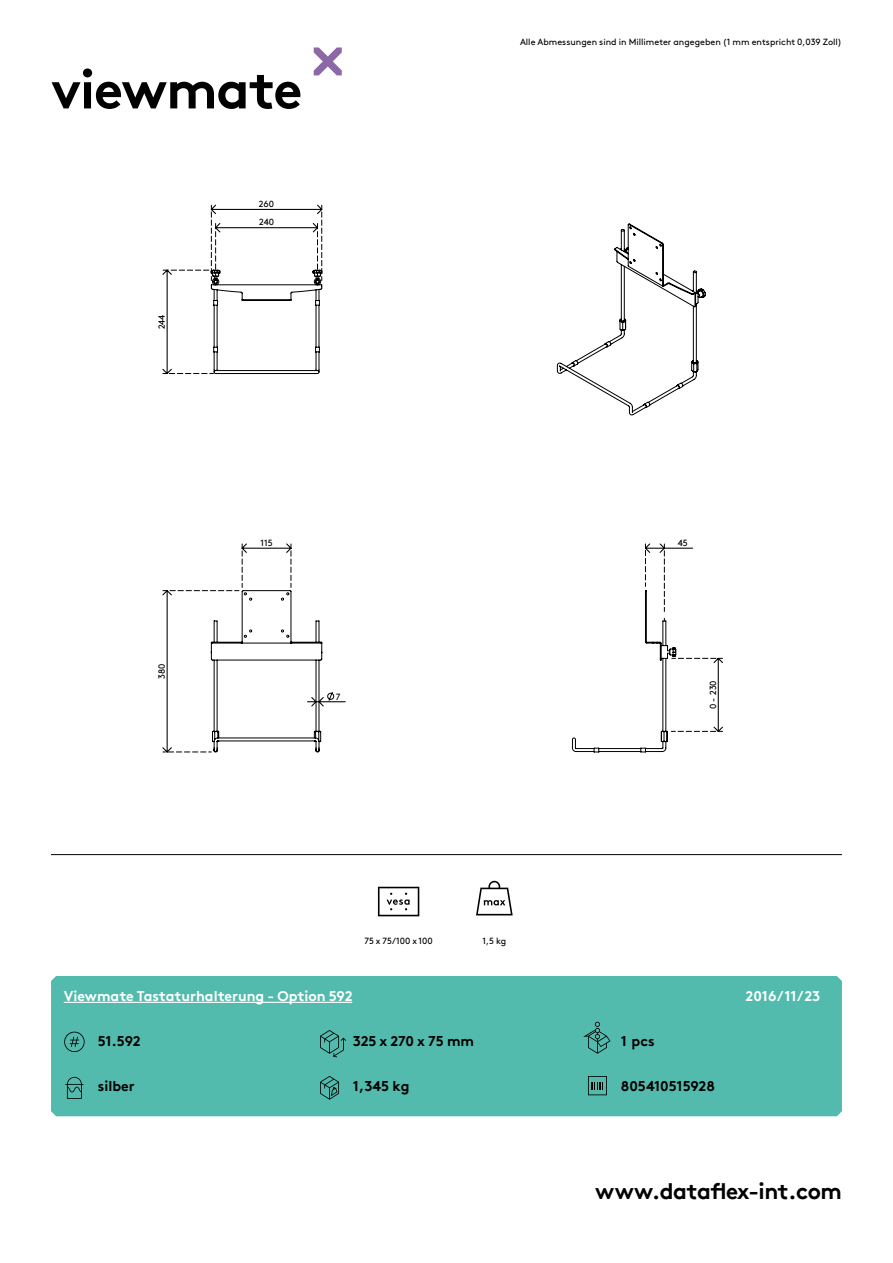
<style>
.page{position:relative;width:893px;height:1263px;background:#fff}
.page>*{position:absolute;margin:0;border:0;box-sizing:border-box;transform-origin:0 0}
.hoofdstuk{font:700 54px "Brown Pro TT";letter-spacing:-.02em;color:#000}
.t1{font:700 22.5px "Brown Pro TT";letter-spacing:-.02em;color:#000}
.specificaties{font:700 14.25px "Brown Pro TT";color:#000}
.t2{font:700 14.25px "Brown Pro TT";color:#fff}
.t3{font:9px "Brown";color:#000}
.t4{font:9px "Brown Pro TT Regular Alt";color:#000}
</style>
<div class="page">
<svg style="left:314px;top:47px;width:28px;height:28px"></svg>
<hr style="left:51px;top:854px;width:791px;height:1px;background:#000">
<svg style="left:378px;top:887px;width:41px;height:29px"></svg>
<svg style="left:476px;top:881px;width:37px;height:34px"></svg>
<div style="left:51px;top:976px;width:791px;height:140px;background:#53bbad"></div>
<svg style="left:162px;top:204px;width:184px;height:549px"></svg>
<svg style="left:556px;top:223px;width:150px;height:193px"></svg>
<svg style="left:572px;top:543px;width:151px;height:210px"></svg>
<svg style="left:64px;top:1032px;width:21px;height:20px"></svg>
<svg style="left:65px;top:1077px;width:18px;height:22px"></svg>
<svg style="left:320px;top:1030px;width:26px;height:27px"></svg>
<svg style="left:583px;top:1022px;width:27px;height:32px"></svg>
<svg style="left:320px;top:1076px;width:19px;height:24px"></svg>
<svg style="left:588px;top:1076px;width:19px;height:19px"></svg>
<hr style="left:64px;top:1002px;width:288px;height:1px;background:#fff">
<p class="hoofdstuk" style="left:51px;top:46px;width:253px">viewmate</p>
<p class="t4" style="left:259px;top:197px;width:17px">260</p>
<p class="t4" style="left:155px;top:329px;width:16px;rotate:-90deg">244</p>
<p class="t4" style="left:259px;top:215px;width:17px">240</p>
<p class="t4" style="left:155px;top:679px;width:17px;rotate:-90deg">380</p>
<p class="t4" style="left:260px;top:536px;width:14px">115</p>
<p class="t4" style="left:336px;top:689px;width:6px">7</p>
<p class="t3" style="left:520px;top:35px;width:323px">Alle Abmessungen sind in Millimeter angegeben (1 mm entspricht 0,039 Zoll)</p>
<p class="t4" style="left:678px;top:536px;width:12px">45</p>
<p class="t4" style="left:706px;top:709px;width:31px;rotate:-90deg">0 - 230</p>
<p class="t3" style="left:364px;top:934px;width:70px">75 x 75/100 x 100</p>
<p class="t3" style="left:482px;top:934px;width:25px">1,5 kg</p>
<h3 class="t2" style="left:64px;top:985px;width:290px">Viewmate Tastaturhalterung - Option 592</h3>
<h3 class="t2" style="left:746px;top:985px;width:76px">2016/11/23</h3>
<h3 class="specificaties" style="left:98px;top:1029px;width:44px">51.592</h3>
<p class="specificaties" style="left:98px;top:1074px;width:38px">silber</p>
<p class="specificaties" style="left:353px;top:1029px;width:123px">325 x 270 x 75 mm</p>
<p class="specificaties" style="left:621px;top:1029px;width:35px">1 pcs</p>
<p class="specificaties" style="left:353px;top:1074px;width:58px">1,345 kg</p>
<h3 class="specificaties" style="left:621px;top:1074px;width:96px">805410515928</h3>
<h2 class="t1" style="left:595px;top:1173px;width:248px">www.dataflex-int.com</h2>
</div>
